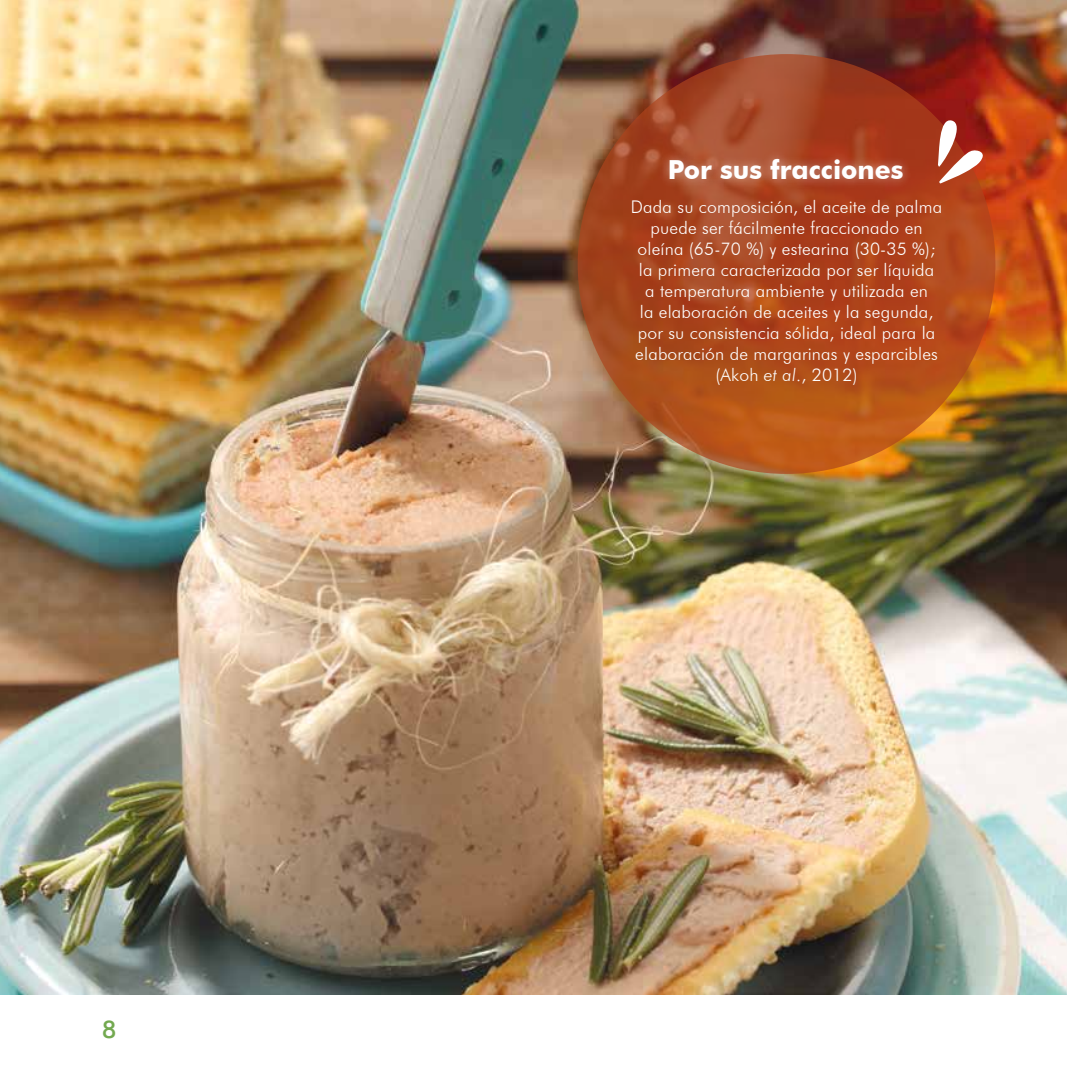
<style>
.page{position:relative;width:1067px;height:1067px;background:#fff}
.page>*{position:absolute;margin:0;border:0;box-sizing:border-box;transform-origin:0 0}
.t1{font:700 26.25px "Futura BT";color:#fff}
.t2{font:500 24.5px "Futura BT";color:#73a950}
.t3{font:300 17.5px/21px "Futura BT";letter-spacing:.01em;color:#fff;text-align:center}
.s1{font-style:italic}
</style>
<div class="page">
<img style="left:0;top:0;width:1067px;height:994px">
<svg style="left:577px;top:54px;width:418px;height:420px;background:#ac481e"></svg>
<div style="left:659px;top:149px;width:253px;height:40px;background:#fff;opacity:.5"></div>
<svg style="left:938px;top:117px;width:45px;height:67px"></svg>
<h2 class="t2" style="left:102px;top:1014px;width:16px">8</h2>
<h1 class="t1" style="left:667px;top:153px;width:237px">Por sus fracciones</h1>
<p class="t3" style="left:631px;top:196px;width:313px">Dada su composición, el aceite de palma puede ser fácilmente fraccionado en oleína (65-70 %) y estearina (30-35 %); la primera caracterizada por ser líquida<br>a temperatura ambiente y utilizada en<br>la elaboración de aceites y la segunda, por su consistencia sólida, ideal para la elaboración de margarinas y esparcibles (Akoh <span class="s1">et al</span>., 2012)</p>
</div>
